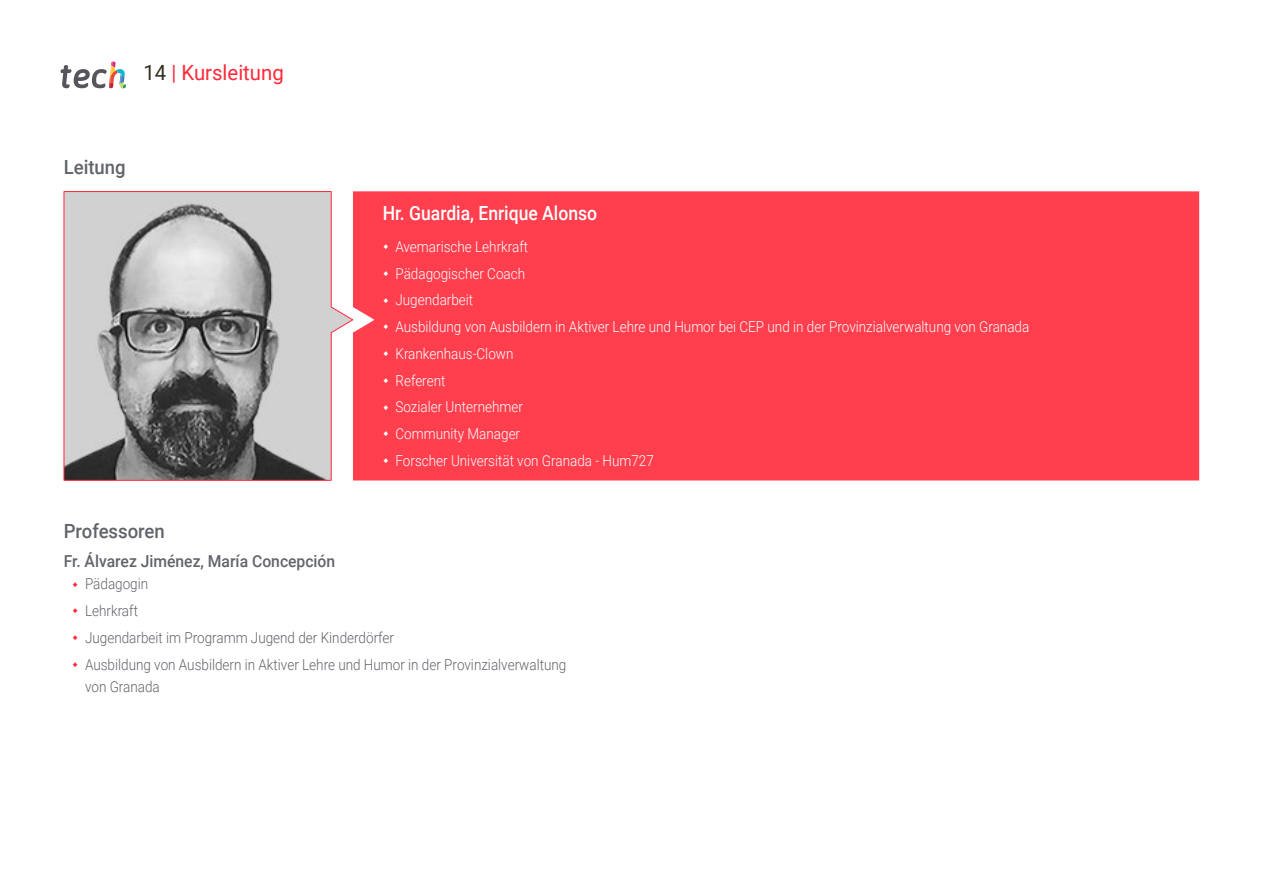
<style>
.page{position:relative;width:1263px;height:893px;background:#fff}
.page>*{position:absolute;margin:0;border:0;box-sizing:border-box;transform-origin:0 0}
.t1{font:21px "Roboto";color:#ff293a}
.t2{font:500 19.5px "Roboto";color:#fff;scale:.9 1}
.t3{font:500 19.5px "Roboto";color:#61646a;scale:.95 1}
.t4{font:500 16.5px "Roboto";color:#61646a;scale:.95 1}
.t5{font:300 15px/26.7px "Roboto";color:#fff;scale:.9 1}
.t6{font:300 15px/26.7px "Roboto";color:#61646a;scale:.9 1}
.s1{color:#312e20}
</style>
<div class="page">
<svg style="left:61px;top:62px;width:65px;height:27px"></svg>
<div style="left:353px;top:191px;width:846px;height:289px;background:#ff3e4e"></div>
<svg style="left:64px;top:191px;width:289px;height:290px;background:#aeabab"></svg>
<svg style="left:384px;top:244px;width:4px;height:5px"></svg>
<svg style="left:384px;top:271px;width:4px;height:5px"></svg>
<svg style="left:384px;top:298px;width:4px;height:5px"></svg>
<svg style="left:384px;top:324px;width:4px;height:5px"></svg>
<svg style="left:384px;top:351px;width:4px;height:5px"></svg>
<svg style="left:384px;top:378px;width:4px;height:5px"></svg>
<svg style="left:384px;top:405px;width:4px;height:5px"></svg>
<svg style="left:384px;top:431px;width:4px;height:5px"></svg>
<svg style="left:384px;top:458px;width:4px;height:5px"></svg>
<h1 class="t1" style="left:144px;top:57px;width:142px"><span class="s1">14</span> | Kursleitung</h1>
<h2 class="t3" style="left:64px;top:154px;width:67px">Leitung</h2>
<h2 class="t3" style="left:64px;top:517px;width:108px">Professoren</h2>
<h2 class="t2" style="left:383px;top:199px;width:240px">Hr. Guardia, Enrique Alonso</h2>
<p class="t5" style="left:395px;top:232px;width:706px">Avemarische Lehrkraft<br>Pädagogischer Coach<br>Jugendarbeit<br>Ausbildung von Ausbildern in Aktiver Lehre und Humor bei CEP und in der Provinzialverwaltung von Granada<br>Krankenhaus-Clown<br>Referent<br>Sozialer Unternehmer<br>Community Manager<br>Forscher Universität von Granada - Hum727</p>
<p class="t4" style="left:64px;top:550px;width:287px">Fr. Álvarez Jiménez, María Concepción</p>
<p class="t6" style="left:85px;top:570px;width:536px">Pädagogin<br>Lehrkraft<br>Jugendarbeit im Programm Jugend der Kinderdörfer<br>Ausbildung von Ausbildern in Aktiver Lehre und Humor in der Provinzialverwaltung</p>
<p class="t6" style="left:85px;top:673px;width:85px">von Granada</p>
</div>
